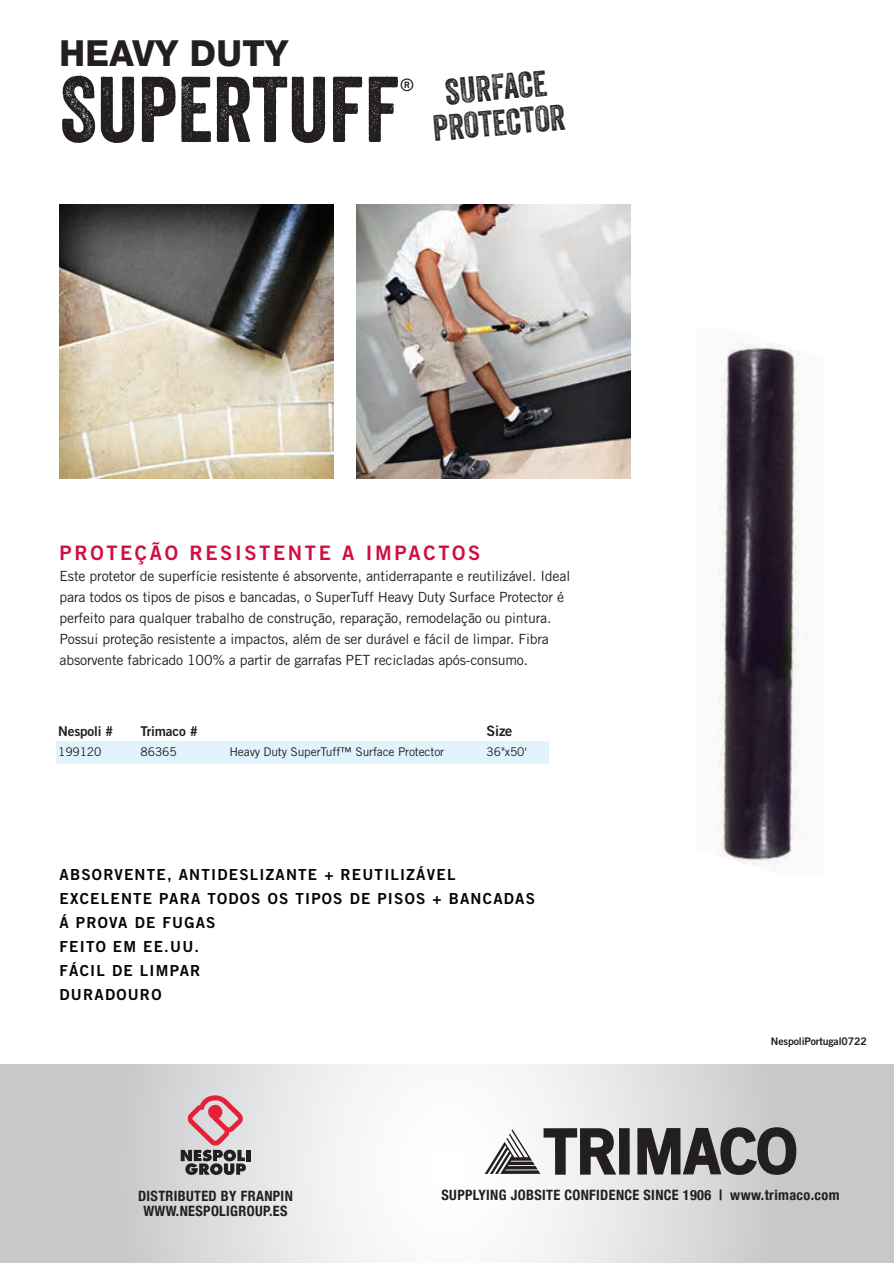
<style>
.page{position:relative;width:894px;height:1263px;background:#fff}
.page>*{position:absolute;margin:0;border:0;box-sizing:border-box;transform-origin:0 0}
.t1{font:90px "Veneer";color:#231f20}
.t2{font:800 36px "Helvetica Neue LT Pro";letter-spacing:.01em;color:#231f20;scale:.96 1}
.t3{font:35.4px/35.4px "Veneer Three";color:#231f20;text-align:center}
.t4{font:19.95px "Trade Gothic Bold Two";letter-spacing:.135em;color:#d20d44}
.t5{font:18.3px "Veneer";color:#231f20}
.t6{font:15.15px/24px "Trade Gothic Bold Two";letter-spacing:.08em;color:#080302}
.t7{font:14.4px "Trade Gothic Bold Two";color:#231f20}
.t8{font:700 condensed 14.25px "Helvetica Neue";letter-spacing:.025em;color:#231f20}
.t9{font:14.1px/21px "Trade Gothic";letter-spacing:-.01em;color:#231f20}
.t10{font:13.5px "Trade Gothic Bold Two";letter-spacing:-.01em;color:#231f20}
.t11{font:12px "Trade Gothic";letter-spacing:-.01em;color:#231f20}
.t12{font:10.5px "Trade Gothic Bold Two";letter-spacing:-.01em;color:#231f20}
</style>
<div class="page">
<img style="left:60px;top:205px;width:273px;height:274px">
<img style="left:713px;top:342px;width:96px;height:530px">
<img style="left:356px;top:205px;width:274px;height:274px">
<div style="left:56px;top:740px;width:493px;height:23px;background:#e1f4fc"></div>
<svg style="left:0;top:1064px;width:893px;height:199px"></svg>
<div style="left:618px;top:1128px;width:11px;height:46px;background:#231f20"></div>
<svg style="left:637px;top:1127px;width:159px;height:48px;background:#6b696a"></svg>
<svg style="left:484px;top:1128px;width:132px;height:46px"></svg>
<hr style="left:246px;top:1149px;width:4px;height:12px;background:#221e1f">
<svg style="left:181px;top:1095px;width:65px;height:79px;background:#bb979d"></svg>
<h2 class="t2" style="left:60px;top:31px;width:240px">HEAVY DUTY</h2>
<h1 class="t1" style="left:60px;top:55px;width:342px">SUPERTUFF</h1>
<p class="t5" style="left:400px;top:75px;width:15px">®</p>
<h3 class="t3" style="left:428px;top:75px;width:134px;rotate:-5deg">surface protector</h3>
<h3 class="t4" style="left:60px;top:541px;width:422px">PROTEÇÃO RESISTENTE A IMPACTOS</h3>
<p class="t9" style="left:60px;top:565px;width:512px">Este protetor de superfície resistente é absorvente, antiderrapante e reutilizável. Ideal para todos os tipos de pisos e bancadas, o SuperTuff Heavy Duty Surface Protector é perfeito para qualquer trabalho de construção, reparação, remodelação ou pintura.<br>Possui proteção resistente a impactos, além de ser durável e fácil de limpar. Fibra absorvente fabricado 100% a partir de garrafas PET recicladas após-consumo.</p>
<p class="t10" style="left:58px;top:723px;width:57px">Nespoli #</p>
<p class="t10" style="left:140px;top:723px;width:59px">Trimaco #</p>
<p class="t7" style="left:486px;top:722px;width:27px">Size</p>
<p class="t11" style="left:58px;top:744px;width:45px">199120</p>
<p class="t11" style="left:140px;top:744px;width:38px">86365</p>
<p class="t11" style="left:229px;top:744px;width:216px">Heavy Duty SuperTuff™ Surface Protector</p>
<p class="t11" style="left:486px;top:744px;width:42px">36"x50'</p>
<p class="t6" style="left:60px;top:862px;width:477px">ABSORVENTE, ANTIDESLIZANTE + REUTILIZÁVEL<br>EXCELENTE PARA TODOS OS TIPOS DE PISOS + BANCADAS<br>Á PROVA DE FUGAS<br>FEITO EM EE.UU.<br>FÁCIL DE LIMPAR<br>DURADOURO</p>
<p class="t12" style="left:770px;top:1034px;width:97px">NespoliPortugal0722</p>
<p class="t8" style="left:138px;top:1183px;width:156px">DISTRIBUTED BY FRANPIN</p>
<p class="t8" style="left:441px;top:1183px;width:399px">SUPPLYING JOBSITE CONFIDENCE SINCE 1906 | www.trimaco.com</p>
<p class="t8" style="left:143px;top:1198px;width:145px">WWW.NESPOLIGROUP.ES</p>
</div>
